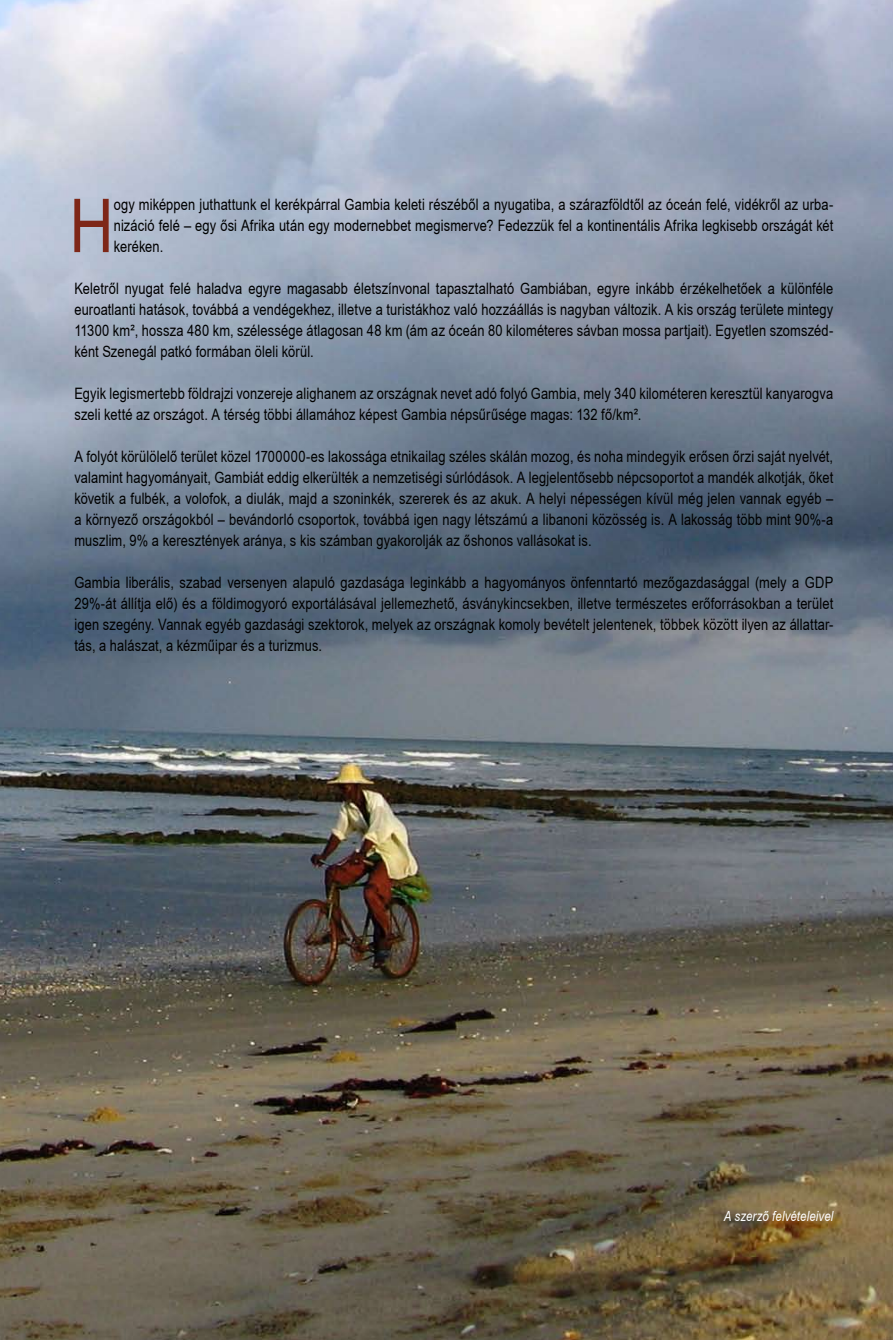
<style>
.page{position:relative;width:893px;height:1340px;background:#fff}
.page>*{position:absolute;margin:0;border:0;box-sizing:border-box;transform-origin:0 0}
.t1{font:74.38px "Arial Narrow Hu Normal";color:#7e2718}
.t2{font:15.75px/21px "Arial Narrow Hu Normal";letter-spacing:.005em;color:#000;text-align:justify}
.t3{font:italic 14px "Arial Narrow Hu";letter-spacing:.01em;color:#fff}
</style>
<div class="page">
<img style="left:0;top:0;width:893px;height:1339px">
<h1 class="t1" style="left:70px;top:171px;width:46px">H</h1>
<p class="t2" style="left:114px;top:193px;width:721px">ogy miképpen juthattunk el kerékpárral Gambia keleti részéből a nyugatiba, a szárazföldtől az óceán felé, vidékről az urba&shy;nizáció felé – egy ősi Afrika után egy modernebbet megismerve? Fedezzük fel a kontinentális Afrika legkisebb országát két keréken.</p>
<p class="t2" style="left:74px;top:277px;width:760px">Keletről nyugat felé haladva egyre magasabb életszínvonal tapasztalható Gambiában, egyre inkább érzékelhetőek a különféle euroatlanti hatások, továbbá a vendégekhez, illetve a turistákhoz való hozzáállás is nagyban változik. A kis ország területe mintegy 11300 km², hossza 480 km, szélessége átlagosan 48 km (ám az óceán 80 kilométeres sávban mossa partjait). Egyetlen szomszéd&shy;ként Szenegál patkó formában öleli körül.</p>
<p class="t2" style="left:74px;top:382px;width:760px">Egyik legismertebb földrajzi vonzereje alighanem az országnak nevet adó folyó Gambia, mely 340 kilométeren keresztül kanyarogva szeli ketté az országot. A térség többi államához képest Gambia népsűrűsége magas: 132 fő/km².</p>
<p class="t2" style="left:74px;top:445px;width:760px">A folyót körülölelő terület közel 1700000-es lakossága etnikailag széles skálán mozog, és noha mindegyik erősen őrzi saját nyelvét, valamint hagyományait, Gambiát eddig elkerülték a nemzetiségi súrlódások. A legjelentősebb népcsoportot a mandék alkotják, őket követik a fulbék, a volofok, a diulák, majd a szoninkék, szererek és az akuk. A helyi népességen kívül még jelen vannak egyéb – a környező országokból – bevándorló csoportok, továbbá igen nagy létszámú a libanoni közösség is. A lakosság több mint 90%-a muszlim, 9% a keresztények aránya, s kis számban gyakorolják az őshonos vallásokat is.</p>
<p class="t2" style="left:74px;top:571px;width:760px">Gambia liberális, szabad versenyen alapuló gazdasága leginkább a hagyományos önfenntartó mezőgazdasággal (mely a GDP 29%-át állítja elő) és a földimogyoró exportálásával jellemezhető, ásványkincsekben, illetve természetes erőforrásokban a terület igen szegény. Vannak egyéb gazdasági szektorok, melyek az országnak komoly bevételt jelentenek, többek között ilyen az állattar&shy;tás, a halászat, a kézműipar és a turizmus.</p>
<p class="t3" style="left:724px;top:1206px;width:111px">A szerző felvételeivel</p>
</div>
